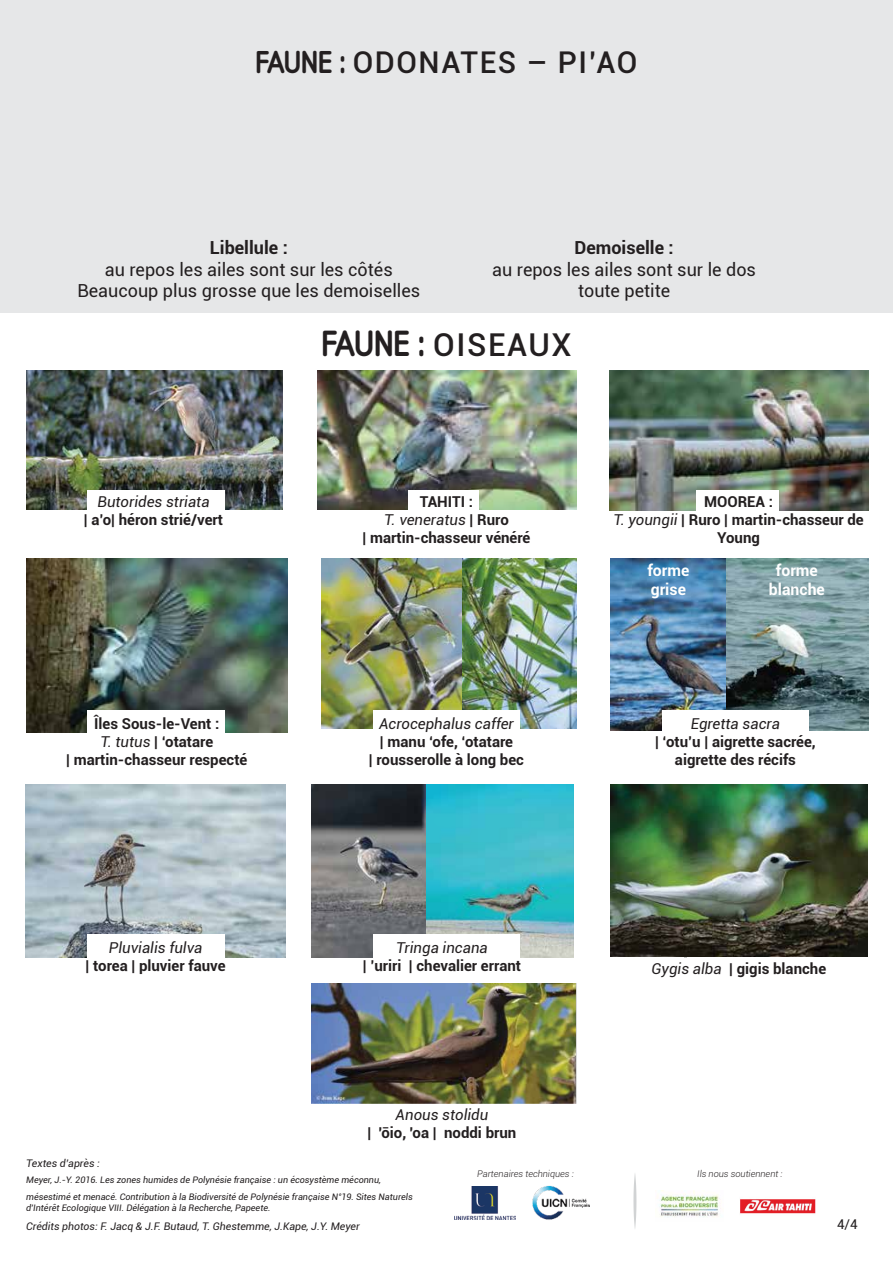
<style>
.page{position:relative;width:893px;height:1263px;background:#fff}
.page>*{position:absolute;margin:0;border:0;box-sizing:border-box;transform-origin:0 0}
.t1{font:500 31.5px "Roboto";letter-spacing:.05em;color:#231f20}
.t2{font:500 30px "Roboto";letter-spacing:.05em;color:#231f20}
.t3{font:18px/21.6px "Roboto";color:#231f20;text-align:center}
.t4{font:700 18px "Roboto";color:#231f20}
.t5{font:700 15.75px/19px "Roboto";color:#fff}
.t6{font:700 15px/18px "Roboto";color:#231f20;text-align:center}
.t7{font:italic 15px "Roboto";color:#231f20}
.t8{font:13.5px "Roboto";color:#231f20}
.t9{font:italic 10.5px "Roboto";color:#231f20}
.t10{font:italic 300 9.15px "Roboto";color:#231f20}
.t11{font:italic 9px/16.5px "Roboto";color:#231f20}
.s1{font-family:"Rimouski Sb";font-weight:400}
.s2{font-family:"Rimouski Sb";font-weight:400;font-size:34.5px}
.s3{font-weight:400;font-style:italic}
</style>
<div class="page">
<div style="left:0;top:0;width:893px;height:312px;background:#e6e7e8"></div>
<img style="left:659px;top:1191px;width:61px;height:26px">
<img style="left:532px;top:1185px;width:58px;height:35px">
<img style="left:740px;top:1199px;width:76px;height:15px">
<img style="left:456px;top:1187px;width:60px;height:32px">
<svg style="left:633px;top:1174px;width:3px;height:54px"></svg>
<img style="left:26px;top:370px;width:257px;height:139px">
<img style="left:317px;top:370px;width:259px;height:140px">
<img style="left:609px;top:370px;width:259px;height:141px">
<img style="left:322px;top:558px;width:141px;height:170px">
<img style="left:463px;top:558px;width:113px;height:170px">
<img style="left:726px;top:558px;width:142px;height:173px">
<img style="left:611px;top:558px;width:115px;height:173px">
<img style="left:311px;top:983px;width:265px;height:121px">
<img style="left:311px;top:784px;width:115px;height:174px">
<img style="left:426px;top:784px;width:260px;height:174px">
<div style="left:575px;top:775px;width:109px;height:199px;background:#fff"></div>
<img style="left:26px;top:784px;width:259px;height:174px">
<img style="left:26px;top:558px;width:261px;height:174px">
<img style="left:610px;top:784px;width:257px;height:172px">
<div style="left:88px;top:710px;width:137px;height:28px;background:#fff"></div>
<div style="left:373px;top:710px;width:147px;height:28px;background:#fff"></div>
<div style="left:88px;top:934px;width:137px;height:28px;background:#fff"></div>
<div style="left:373px;top:934px;width:147px;height:28px;background:#fff"></div>
<div style="left:662px;top:710px;width:147px;height:28px;background:#fff"></div>
<div style="left:88px;top:490px;width:137px;height:28px;background:#fff"></div>
<div style="left:409px;top:490px;width:70px;height:28px;background:#fff"></div>
<div style="left:697px;top:490px;width:82px;height:28px;background:#fff"></div>
<h2 class="t2" style="left:256px;top:42px;width:383px"><span class="s1">FAUNE :</span> ODONATES – PI’AO</h2>
<p class="t4" style="left:210px;top:235px;width:79px">Libellule :</p>
<p class="t3" style="left:77px;top:258px;width:344px">au repos les ailes sont sur les côtés<br>Beaucoup plus grosse que les demoiselles</p>
<p class="t4" style="left:575px;top:235px;width:101px">Demoiselle :</p>
<p class="t3" style="left:492px;top:258px;width:265px">au repos les ailes sont sur le dos toute petite</p>
<p class="t7" style="left:97px;top:491px;width:114px">Butorides striata</p>
<p class="t6" style="left:84px;top:510px;width:141px">| a’o| héron strié/vert</p>
<h1 class="t1" style="left:322px;top:322px;width:251px"><span class="s2">FAUNE :</span> OISEAUX</h1>
<p class="t6" style="left:362px;top:492px;width:169px">TAHITI :<br><span class="s3">T. veneratus</span> | Ruro<br>| martin-chasseur vénéré</p>
<p class="t6" style="left:613px;top:492px;width:252px">MOOREA :<br><span class="s3">T. youngii</span> | Ruro | martin-chasseur de<br>Young</p>
<p class="t5" style="left:647px;top:560px;width:43px">forme grise</p>
<p class="t5" style="left:769px;top:560px;width:57px;text-align:center">forme blanche</p>
<p class="t6" style="left:66px;top:714px;width:183px">Îles Sous-le-Vent :<br><span class="s3">T. tutus</span> | ‘otatare<br>| martin-chasseur respecté</p>
<p class="t7" style="left:379px;top:713px;width:136px">Acrocephalus caffer</p>
<p class="t6" style="left:369px;top:732px;width:157px">| manu ‘ofe, ‘otatare<br>| rousserolle à long bec</p>
<p class="t7" style="left:691px;top:713px;width:91px">Egretta sacra</p>
<p class="t6" style="left:655px;top:732px;width:162px">| ‘otu’u | aigrette sacrée, aigrette des récifs</p>
<p class="t7" style="left:109px;top:937px;width:95px">Pluvialis fulva</p>
<p class="t6" style="left:86px;top:956px;width:142px">| torea | pluvier fauve</p>
<p class="t6" style="left:651px;top:959px;width:176px"><span class="s3">Gygis alba</span> | gigis blanche</p>
<p class="t7" style="left:396px;top:937px;width:93px">Tringa incana</p>
<p class="t6" style="left:363px;top:956px;width:160px">| ’uriri | chevalier errant</p>
<p class="t7" style="left:396px;top:1104px;width:94px">Anous stolidu</p>
<p class="t6" style="left:368px;top:1123px;width:150px">| 'ōio, 'oa | noddi brun</p>
<p class="t9" style="left:26px;top:1156px;width:75px">Textes d’après :</p>
<p class="t11" style="left:26px;top:1171px;width:388px">Meyer, J.-Y. 2016. Les zones humides de Polynésie française : un écosystème méconnu, mésestimé et menacé. Contribution à la Biodiversité de Polynésie française N°19. Sites Naturels</p>
<p class="t11" style="left:26px;top:1199px;width:246px">d'Intérêt Ecologique VIII. Délégation à la Recherche, Papeete.</p>
<p class="t9" style="left:26px;top:1218px;width:335px">Crédits photos: F. Jacq &amp; J.F. Butaud, T. Ghestemme, J.Kape, J.Y. Meyer</p>
<p class="t10" style="left:477px;top:1167px;width:98px">Partenaires techniques :</p>
<p class="t10" style="left:697px;top:1167px;width:87px">Ils nous soutiennent :</p>
<p class="t8" style="left:837px;top:1215px;width:22px">4/4</p>
</div>
